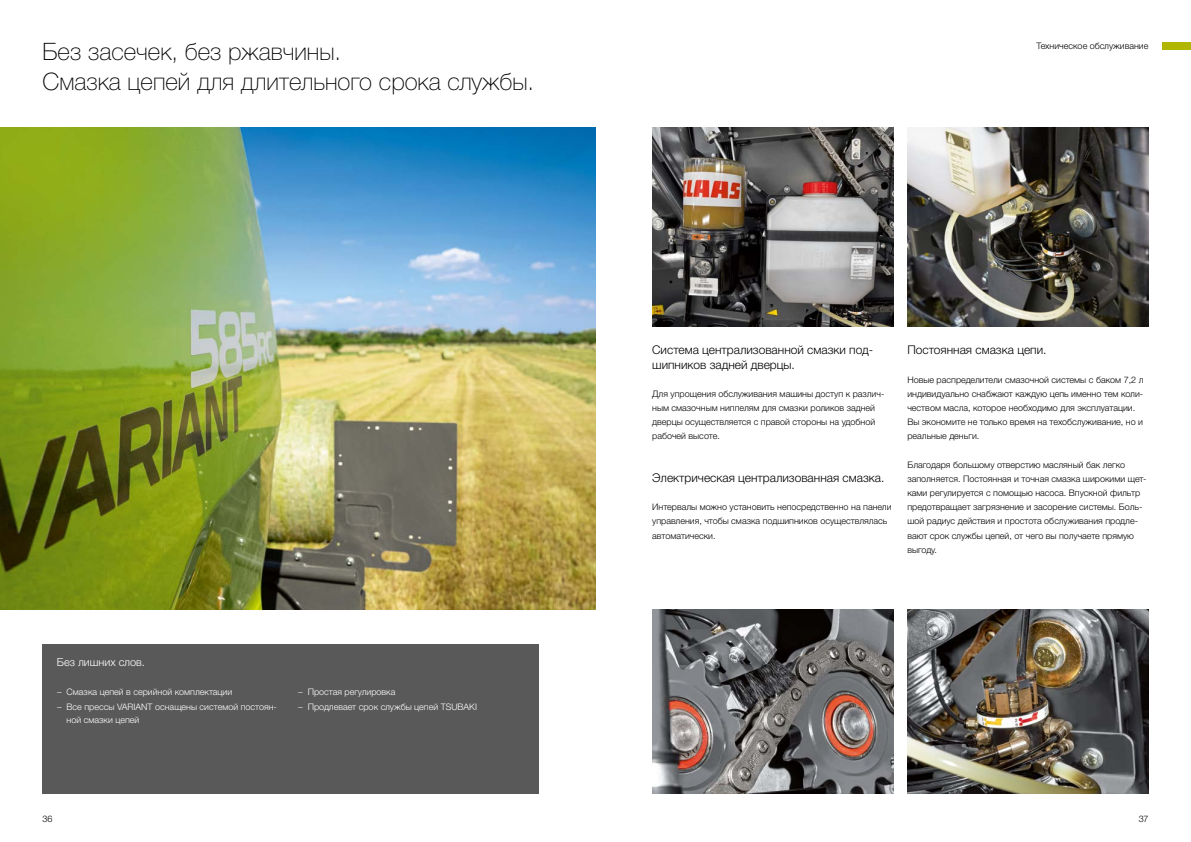
<style>
.page{position:relative;width:1191px;height:842px;background:#fff}
.page>*{position:absolute;margin:0;border:0;box-sizing:border-box;transform-origin:0 0}
.t1{font:100 24px/30px "CLAAS Helvetica Neue";color:#000}
.t2{font:300 12px/14.2px "CLAAS Helvetica Neue";color:#000}
.t3{font:300 11px "CLAAS Helvetica Neue";color:#fff}
.t4{font:300 9px/14.2px "CLAAS Helvetica Neue";color:#000}
.t5{font:300 9px/15.8px "CLAAS Helvetica Neue";color:#fff}
</style>
<div class="page">
<img style="left:0;top:128px;width:595px;height:481px">
<img style="left:907px;top:128px;width:241px;height:198px">
<img style="left:652px;top:128px;width:241px;height:198px">
<img style="left:652px;top:609px;width:241px;height:185px">
<img style="left:907px;top:609px;width:241px;height:185px">
<div style="left:1162px;top:43px;width:29px;height:7px;background:#b1b700"></div>
<div style="left:43px;top:644px;width:496px;height:150px;background:#595959"></div>
<h1 class="t1" style="left:43px;top:37px;width:493px">Без засечек, без ржавчины.<br>Смазка цепей для длительного срока службы.</h1>
<p class="t3" style="left:57px;top:655px;width:90px">Без лишних слов.</p>
<p class="t5" style="left:57px;top:684px;width:222px">− Смазка цепей в серийной комплектации<br>− Все прессы VARIANT оснащены системой постоян-</p>
<p class="t5" style="left:67px;top:712px;width:74px">ной смазки цепей</p>
<p class="t5" style="left:298px;top:684px;width:181px">− Простая регулировка<br>− Продлевает срок службы цепей TSUBAKI</p>
<p class="t4" style="left:1036px;top:39px;width:114px">Техническое обслуживание</p>
<h2 class="t2" style="left:652px;top:343px;width:223px">Система централизованной смазки под&shy;шипников задней дверцы.</h2>
<p class="t4" style="left:652px;top:387px;width:234px">Для упрощения обслуживания машины доступ к различ&shy;ным смазочным ниппелям для смазки роликов задней дверцы осуществляется с правой стороны на удобной рабочей высоте.</p>
<h2 class="t2" style="left:652px;top:471px;width:234px">Электрическая централизованная смазка.</h2>
<p class="t4" style="left:652px;top:500px;width:241px">Интервалы можно установить непосредственно на панели управления, чтобы смазка подшипников осуществлялась автоматически.</p>
<h2 class="t2" style="left:907px;top:343px;width:141px">Постоянная смазка цепи.</h2>
<p class="t4" style="left:907px;top:373px;width:238px">Новые распределители смазочной системы с баком 7,2 л индивидуально снабжают каждую цепь именно тем коли&shy;чеством масла, которое необходимо для эксплуатации.<br>Вы экономите не только время на техобслуживание, но и реальные деньги.</p>
<p class="t4" style="left:907px;top:458px;width:240px">Благодаря большому отверстию масляный бак легко заполняется. Постоянная и точная смазка широкими щет&shy;ками регулируется с помощью насоса. Впускной фильтр предотвращает загрязнение и засорение системы. Боль&shy;шой радиус действия и простота обслуживания продле&shy;вают срок службы цепей, от чего вы получаете прямую выгоду.</p>
<p class="t4" style="left:43px;top:812px;width:12px">36</p>
<p class="t4" style="left:1138px;top:812px;width:11px">37</p>
</div>
